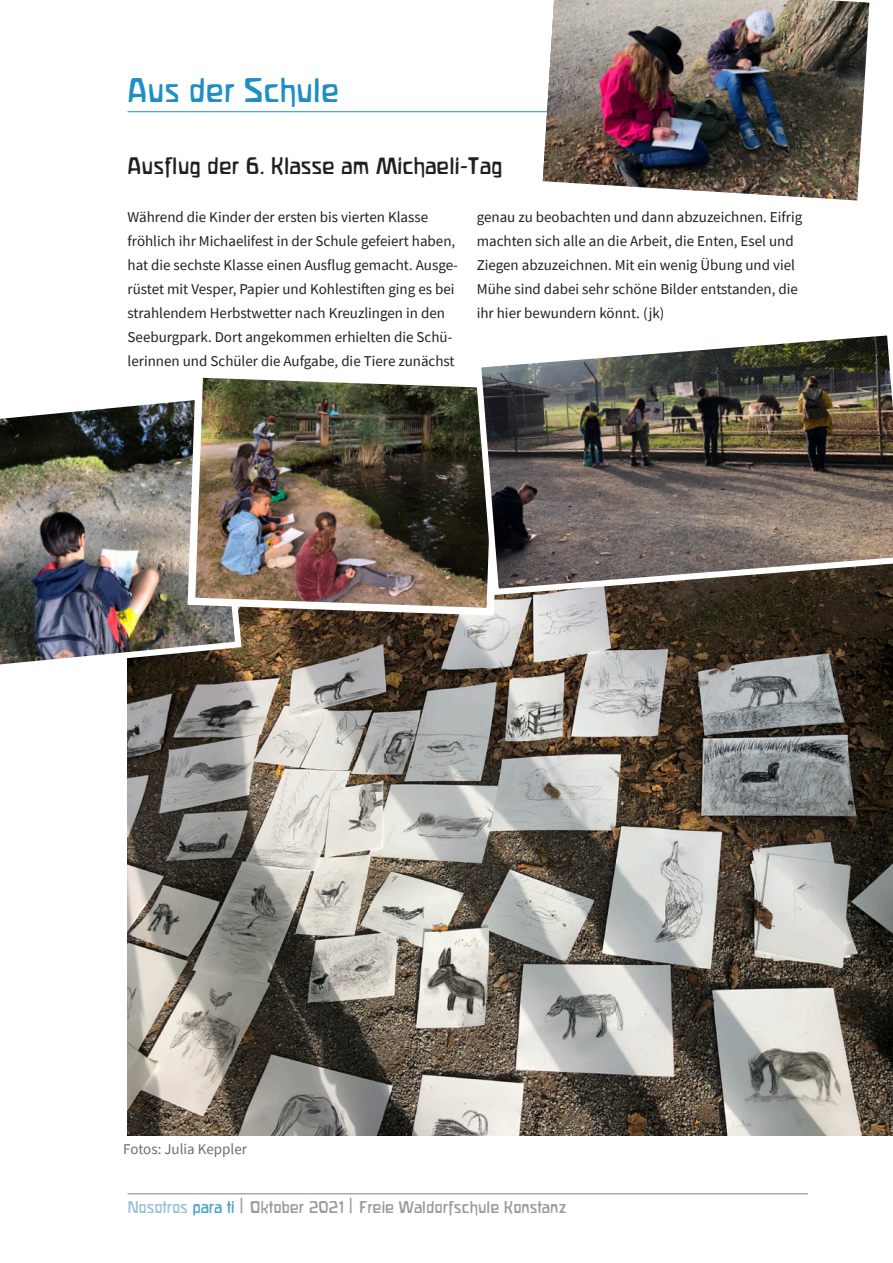
<style>
.page{position:relative;width:893px;height:1263px;background:#fff}
.page>*{position:absolute;margin:0;border:0;box-sizing:border-box;transform-origin:0 0}
.t1{font:30px "Waldorfschrift";color:#1d8fc4}
.Titel{font:21px "Waldorfschrift";color:#231f20}
.Fliesstext{font:15px/24px "Source Sans Pro";color:#231f20}
.t2{font:15px "Waldorfschrift";color:#808285}
.Bildlegende{font:15px "Source Sans Pro";color:#6c6d70}
.s1{color:#81b3d7}
.s2{color:#1d8fc4}
.s3{font-family:"Plume";font-size:21px}
</style>
<div class="page">
<hr style="left:128px;top:1193px;width:680px;height:1px;background:#808285">
<hr style="left:128px;top:111px;width:680px;height:1px;background:#1d8fc4">
<img style="left:128px;top:598px;width:765px;height:537px">
<img style="left:0;top:401px;width:245px;height:274px">
<img style="left:184px;top:377px;width:322px;height:242px">
<img style="left:543px;top:0;width:326px;height:200px">
<img style="left:472px;top:335px;width:421px;height:263px">
<h1 class="t1" style="left:128px;top:73px;width:213px">Aus der Schule</h1>
<p class="Titel" style="left:128px;top:153px;width:376px">Ausflug der 6. Klasse am Michaeli-Tag</p>
<p class="Fliesstext" style="left:128px;top:205px;width:332px">Während die Kinder der ersten bis vierten Klasse fröhlich ihr Michaelifest in der Schule gefeiert haben, hat die sechste Klasse einen Ausflug gemacht. Ausge&shy;rüstet mit Vesper, Papier und Kohlestiften ging es bei strahlendem Herbstwetter nach Kreuzlingen in den Seeburgpark. Dort angekommen erhielten die Schü&shy;lerinnen und Schüler die Aufgabe, die Tiere zunächst</p>
<p class="Fliesstext" style="left:477px;top:205px;width:327px">genau zu beobachten und dann abzuzeichnen. Eifrig machten sich alle an die Arbeit, die Enten, Esel und Ziegen abzuzeichnen. Mit ein wenig Übung und viel Mühe sind dabei sehr schöne Bilder entstanden, die ihr hier bewundern könnt. (jk)</p>
<p class="Bildlegende" style="left:123px;top:1139px;width:125px">Fotos: Julia Keppler</p>
<p class="t2" style="left:128px;top:1198px;width:440px"><span class="s1">Nosotros</span> <span class="s2">para ti</span> <span class="s3">|</span> Oktober 2021 <span class="s3">|</span> Freie Waldorfschule Konstanz</p>
<p class="t2" style="left:192px;top:1198px;width:329px"><span class="s3">|</span> Oktober 2021 <span class="s3">|</span> Freie Waldorfschule Konstanz</p>
</div>
